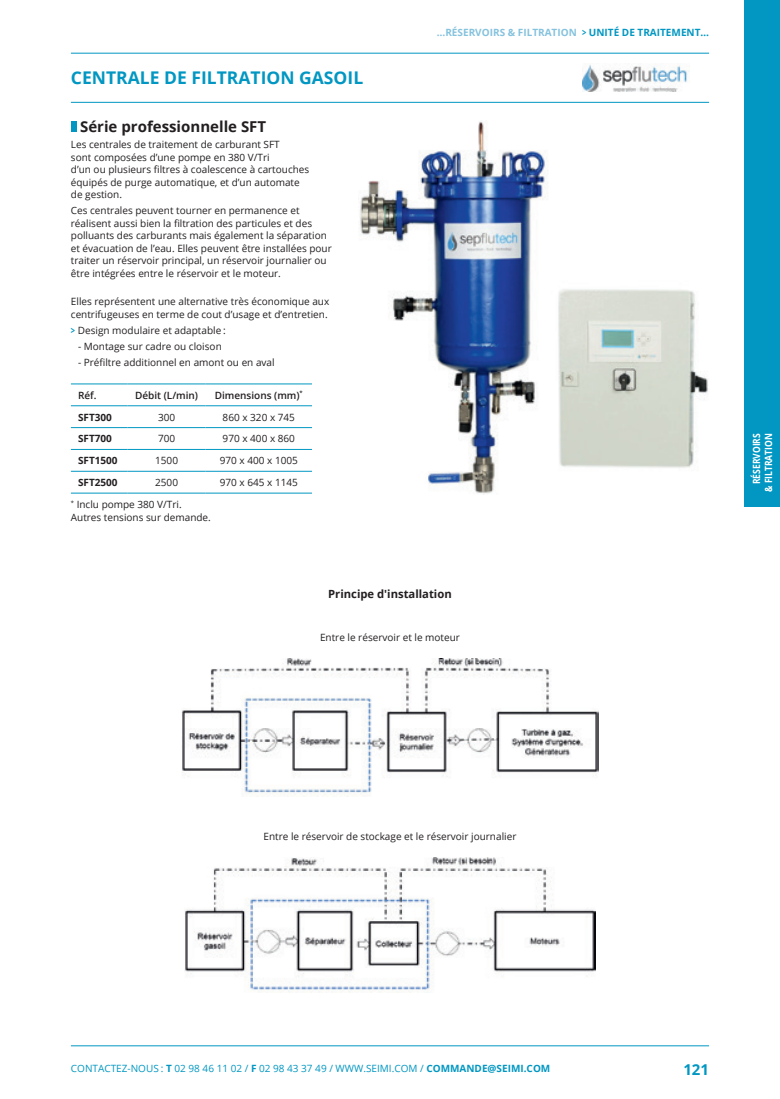
<style>
.page{position:relative;width:780px;height:1099px;background:#fff}
.page>*{position:absolute;margin:0;border:0;box-sizing:border-box;transform-origin:0 0}
._2_TITRE_THÈME_C36{font:700 17.5px "Open Sans";color:#0197c2}
._3_TITRE_PRODUIT_C36{font:700 15px "Open Sans";color:#231f20}
.t1{font:700 15px "Open Sans";color:#0197c2}
._4_TITRE_TEXTE_C36{font:700 11.25px "Open Sans";color:#231f20}
._4_TEXTE_COURANT_C36{font:10px/12.5px "Open Sans";color:#231f20}
.t2{font:10px "Open Sans";color:#0197c2}
._0_TITRE_CHAPITRE_BI{font:700 10px "Open Sans";color:#85c2de}
._4_TEXTE_COURANT_C36-2{font:600 10px "Open Sans";color:#231f20}
._4_TEXTE_COURANT_C36-3{font:700 10px "Open Sans";color:#231f20}
.t3{font:700 10px/12px "Open Sans";color:#fff;text-align:right;scale:.85 1}
.s1{font-weight:700;color:#0197c2}
.s2{color:#0197c2}
.s3{font-weight:700}
</style>
<div class="page">
<div style="left:744px;top:0;width:36px;height:507px;background:#0197c2"></div>
<hr style="left:71px;top:53px;width:638px;height:1px;background:#0197c2">
<hr style="left:71px;top:1045px;width:638px;height:1px;background:#0197c2">
<hr style="left:71px;top:102px;width:638px;height:1px;background:#0197c2">
<hr style="left:71px;top:405px;width:57px;height:1px;background:#0197c2">
<hr style="left:128px;top:405px;width:78px;height:1px;background:#0197c2">
<hr style="left:206px;top:405px;width:106px;height:1px;background:#0197c2">
<hr style="left:71px;top:427px;width:57px;height:1px;background:#0197c2">
<hr style="left:128px;top:427px;width:78px;height:1px;background:#0197c2">
<hr style="left:206px;top:427px;width:106px;height:1px;background:#0197c2">
<hr style="left:71px;top:449px;width:57px;height:1px;background:#0197c2">
<hr style="left:128px;top:449px;width:78px;height:1px;background:#0197c2">
<hr style="left:206px;top:449px;width:106px;height:1px;background:#0197c2">
<hr style="left:71px;top:471px;width:57px;height:1px;background:#0197c2">
<hr style="left:128px;top:471px;width:78px;height:1px;background:#0197c2">
<hr style="left:206px;top:471px;width:106px;height:1px;background:#0197c2">
<hr style="left:71px;top:383px;width:57px;height:1px;background:#0197c2">
<hr style="left:128px;top:383px;width:78px;height:1px;background:#0197c2">
<hr style="left:206px;top:383px;width:106px;height:1px;background:#0197c2">
<hr style="left:71px;top:493px;width:57px;height:1px;background:#0197c2">
<hr style="left:128px;top:493px;width:78px;height:1px;background:#0197c2">
<hr style="left:206px;top:493px;width:106px;height:1px;background:#0197c2">
<img style="left:360px;top:121px;width:348px;height:373px">
<img style="left:582px;top:64px;width:107px;height:28px">
<img style="left:181px;top:658px;width:417px;height:138px">
<img style="left:184px;top:857px;width:411px;height:135px">
<div style="left:71px;top:121px;width:5px;height:11px;background:#0197c2"></div>
<p class="_2_TITRE_THÈME_C36" style="left:71px;top:66px;width:294px">CENTRALE DE FILTRATION GASOIL</p>
<p class="_3_TITRE_PRODUIT_C36" style="left:80px;top:116px;width:187px">Série professionnelle SFT</p>
<p class="_4_TEXTE_COURANT_C36" style="left:71px;top:138px;width:240px">Les centrales de traitement de carburant SFT<br>sont composées d’une pompe en 380 V/Tri<br>d’un ou plusieurs filtres à coalescence à cartouches équipés de purge automatique, et d’un automate de gestion.</p>
<p class="_4_TEXTE_COURANT_C36" style="left:71px;top:204px;width:262px">Ces centrales peuvent tourner en permanence et réalisent aussi bien la filtration des particules et des polluants des carburants mais également la séparation et évacuation de l’eau. Elles peuvent être installées pour traiter un réservoir principal, un réservoir journalier ou être intégrées entre le réservoir et le moteur.</p>
<p class="_4_TEXTE_COURANT_C36" style="left:71px;top:295px;width:260px">Elles représentent une alternative très économique aux centrifugeuses en terme de cout d’usage et d’entretien.</p>
<p class="_4_TEXTE_COURANT_C36" style="left:71px;top:323px;width:156px"><span class="s1">&gt;</span> Design modulaire et adaptable :</p>
<p class="_4_TEXTE_COURANT_C36" style="left:78px;top:340px;width:145px">- Montage sur cadre ou cloison</p>
<p class="_4_TEXTE_COURANT_C36" style="left:78px;top:356px;width:198px">- Préfiltre additionnel en amont ou en aval</p>
<p class="_4_TEXTE_COURANT_C36-2" style="left:78px;top:388px;width:20px">Réf.</p>
<p class="_4_TEXTE_COURANT_C36-2" style="left:135px;top:388px;width:65px">Débit (L/min)</p>
<p class="_4_TEXTE_COURANT_C36-2" style="left:215px;top:388px;width:90px">Dimensions (mm)<sup>*</sup></p>
<p class="_4_TEXTE_COURANT_C36-3" style="left:78px;top:410px;width:35px">SFT300</p>
<p class="_4_TEXTE_COURANT_C36" style="left:158px;top:410px;width:19px">300</p>
<p class="_4_TEXTE_COURANT_C36" style="left:223px;top:410px;width:74px">860 x 320 x 745</p>
<p class="_4_TEXTE_COURANT_C36-3" style="left:78px;top:431px;width:35px">SFT700</p>
<p class="_4_TEXTE_COURANT_C36" style="left:158px;top:432px;width:19px">700</p>
<p class="_4_TEXTE_COURANT_C36" style="left:223px;top:432px;width:74px">970 x 400 x 860</p>
<p class="_4_TEXTE_COURANT_C36-3" style="left:78px;top:453px;width:41px">SFT1500</p>
<p class="_4_TEXTE_COURANT_C36" style="left:155px;top:454px;width:24px">1500</p>
<p class="_4_TEXTE_COURANT_C36" style="left:220px;top:454px;width:80px">970 x 400 x 1005</p>
<p class="_4_TEXTE_COURANT_C36-3" style="left:78px;top:475px;width:41px">SFT2500</p>
<p class="_4_TEXTE_COURANT_C36" style="left:155px;top:476px;width:24px">2500</p>
<p class="_4_TEXTE_COURANT_C36" style="left:220px;top:476px;width:80px">970 x 645 x 1145</p>
<p class="_4_TEXTE_COURANT_C36" style="left:71px;top:498px;width:141px"><sup>*</sup> Inclu pompe 380 V/Tri.<br>Autres tensions sur demande.</p>
<p class="_0_TITRE_CHAPITRE_BI" style="left:437px;top:25px;width:274px">…RÉSERVOIRS &amp; FILTRATION <span class="s2">&gt; UNITÉ DE TRAITEMENT…</span></p>
<p class="_4_TITRE_TEXTE_C36" style="left:328px;top:585px;width:125px">Principe d'installation</p>
<p class="_4_TEXTE_COURANT_C36" style="left:320px;top:630px;width:141px">Entre le réservoir et le moteur</p>
<p class="t3" style="left:750px;top:492px;width:71px;rotate:-90deg">RÉSERVOIRS &amp; FILTRATION</p>
<p class="_4_TEXTE_COURANT_C36" style="left:263px;top:829px;width:254px">Entre le réservoir de stockage et le réservoir journalier</p>
<p class="t2" style="left:71px;top:1060px;width:481px">CONTACTEZ-NOUS : <span class="s3">T</span> 02 98 46 11 02 / <span class="s3">F</span> 02 98 43 37 49 / WWW.SEIMI.COM / <span class="s3">COMMANDE@SEIMI.COM</span></p>
<h2 class="t1" style="left:683px;top:1058px;width:27px">121</h2>
</div>
